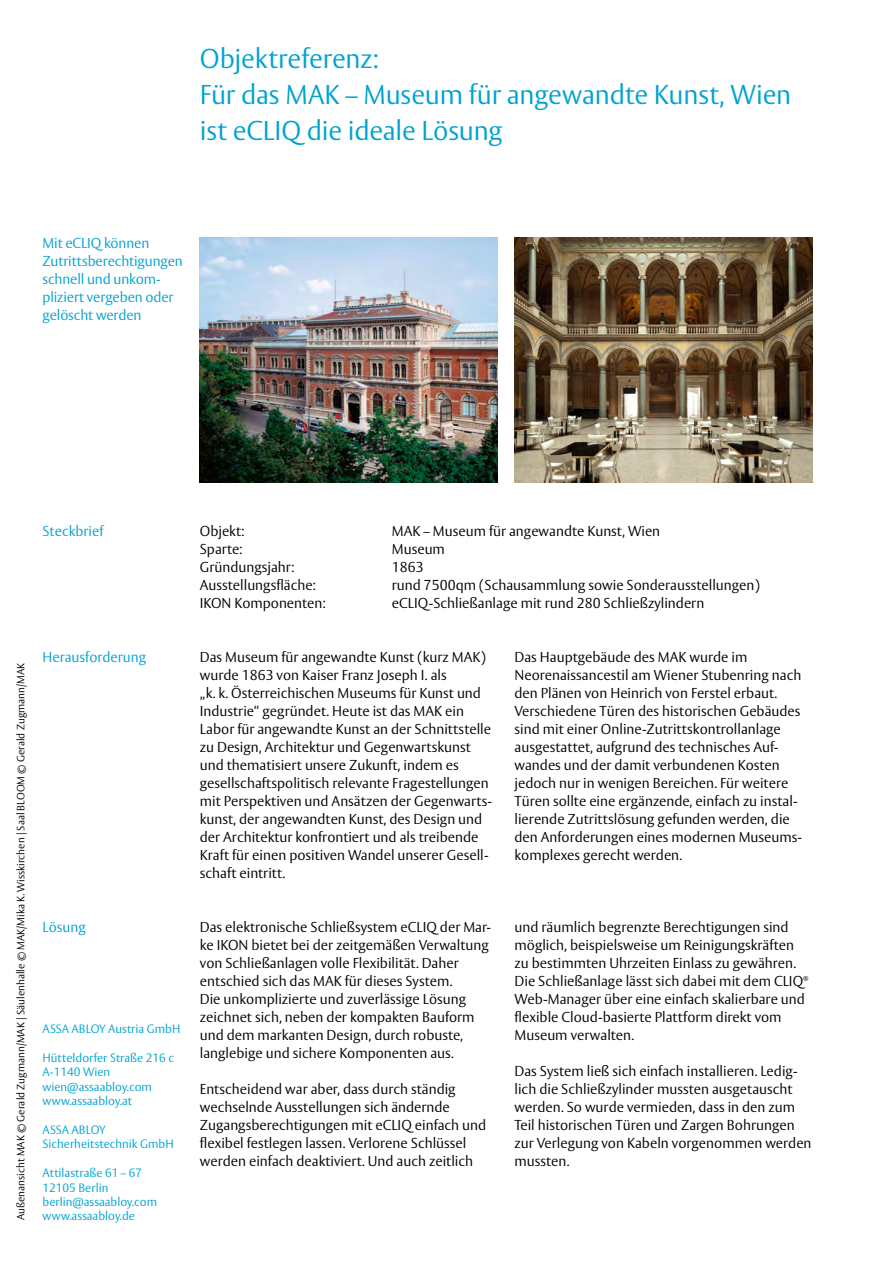
<style>
.page{position:relative;width:893px;height:1263px;background:#fff}
.page>*{position:absolute;margin:0;border:0;box-sizing:border-box;transform-origin:0 0}
._01_Headline_a4{font:300 27px/36px "ASSA Vesta";letter-spacing:-.01em;color:#00a3d1}
._03_body_a4{font:300 14.25px/18px "ASSA Vesta";color:#000}
._07_marginal_a4{font:300 14.25px/18px "ASSA Vesta";letter-spacing:-.01em;color:#00a3d1}
._07_marginal_a4-2{font:300 12px "ASSA Vesta";color:#00a3d1}
._03_body_a4-2{font:300 10.5px "ASSA Vesta";color:#000}
._03_body_a4-3{font:300 6.15px "ASSA Vesta";color:#000}
</style>
<div class="page">
<img style="left:200px;top:237px;width:297px;height:245px">
<img style="left:514px;top:237px;width:298px;height:245px">
<p class="_01_Headline_a4" style="left:200px;top:42px;width:593px">Objektreferenz:<br>Für das MAK – Museum für angewandte Kunst, Wien</p>
<p class="_01_Headline_a4" style="left:200px;top:114px;width:304px">ist eCLIQ die ideale Lösung</p>
<p class="_07_marginal_a4" style="left:43px;top:235px;width:142px">Mit eCLIQ können<br>Zutrittsberechtigungen schnell und unkom&shy;pliziert vergeben oder gelöscht werden</p>
<p class="_07_marginal_a4" style="left:43px;top:523px;width:62px">Steckbrief</p>
<p class="_03_body_a4-2" style="left:14px;top:1220px;width:559px;rotate:-90deg">Außenansicht MAK © Gerald Zugmann/MAK | Säulenhalle © MAK/Mika K. Wisskirchen | Saal BLOOM © Gerald Zugmann/MAK</p>
<p class="_07_marginal_a4" style="left:43px;top:649px;width:105px">Herausforderung</p>
<p class="_07_marginal_a4" style="left:43px;top:919px;width:45px">Lösung</p>
<p class="_07_marginal_a4-2" style="left:43px;top:1022px;width:139px">ASSA ABLOY Austria GmbH</p>
<p class="_07_marginal_a4-2" style="left:43px;top:1051px;width:133px">Hütteldorfer Straße 216 c</p>
<p class="_07_marginal_a4-2" style="left:43px;top:1065px;width:69px">A-1140 Wien</p>
<p class="_07_marginal_a4-2" style="left:43px;top:1079px;width:111px">wien@assaabloy.com</p>
<p class="_07_marginal_a4-2" style="left:43px;top:1094px;width:91px">www.assaabloy.at</p>
<p class="_07_marginal_a4-2" style="left:43px;top:1123px;width:65px">ASSA ABLOY</p>
<p class="_07_marginal_a4-2" style="left:43px;top:1137px;width:133px">Sicherheitstechnik GmbH</p>
<p class="_07_marginal_a4-2" style="left:43px;top:1166px;width:101px">Attilastraße 61 – 67</p>
<p class="_07_marginal_a4-2" style="left:43px;top:1180px;width:67px">12105 Berlin</p>
<p class="_07_marginal_a4-2" style="left:43px;top:1195px;width:116px">berlin@assaabloy.com</p>
<p class="_07_marginal_a4-2" style="left:43px;top:1209px;width:94px">www.assaabloy.de</p>
<p class="_03_body_a4" style="left:200px;top:523px;width:46px">Objekt:</p>
<p class="_03_body_a4" style="left:392px;top:523px;width:270px">MAK – Museum für angewandte Kunst, Wien</p>
<p class="_03_body_a4" style="left:200px;top:541px;width:44px">Sparte:</p>
<p class="_03_body_a4" style="left:392px;top:541px;width:55px">Museum</p>
<p class="_03_body_a4" style="left:200px;top:559px;width:96px">Gründungsjahr:</p>
<p class="_03_body_a4" style="left:392px;top:559px;width:33px">1863</p>
<p class="_03_body_a4" style="left:200px;top:577px;width:117px">Ausstellungsfläche:</p>
<p class="_03_body_a4" style="left:392px;top:577px;width:369px">rund 7500qm (Schausammlung sowie Sonderausstellungen)</p>
<p class="_03_body_a4" style="left:200px;top:595px;width:127px">IKON Komponenten:</p>
<p class="_03_body_a4" style="left:392px;top:595px;width:314px">eCLIQ-Schließanlage mit rund 280 Schließzylindern</p>
<p class="_03_body_a4" style="left:200px;top:649px;width:294px">Das Museum für angewandte Kunst (kurz MAK) wurde 1863 von Kaiser Franz Joseph I. als<br>„k. k. Österreichischen Museums für Kunst und Industrie“ gegründet. Heute ist das MAK ein Labor für angewandte Kunst an der Schnittstelle zu Design, Architektur und Gegenwartskunst und thematisiert unsere Zukunft, indem es gesellschaftspolitisch relevante Fragestellungen mit Perspektiven und Ansätzen der Gegenwarts&shy;kunst, der angewandten Kunst, des Design und der Architektur konfrontiert und als treibende Kraft für einen positiven Wandel unserer Gesell&shy;schaft eintritt.</p>
<p class="_03_body_a4" style="left:514px;top:649px;width:288px">Das Hauptgebäude des MAK wurde im Neorenaissancestil am Wiener Stubenring nach den Plänen von Heinrich von Ferstel erbaut.<br>Verschiedene Türen des historischen Gebäudes sind mit einer Online-Zutrittskontrollanlage ausgestattet, aufgrund des technisches Auf&shy;wandes und der damit verbundenen Kosten jedoch nur in wenigen Bereichen. Für weitere Türen sollte eine ergänzende, einfach zu instal&shy;lierende Zutrittslösung gefunden werden, die den Anforderungen eines modernen Museums&shy;komplexes gerecht werden.</p>
<p class="_03_body_a4" style="left:200px;top:919px;width:293px">Das elektronische Schließsystem eCLIQ der Mar&shy;ke IKON bietet bei der zeitgemäßen Verwaltung von Schließanlagen volle Flexibilität. Daher entschied sich das MAK für dieses System.<br>Die unkomplizierte und zuverlässige Lösung zeichnet sich, neben der kompakten Bauform und dem markanten Design, durch robuste, langlebige und sichere Komponenten aus.</p>
<p class="_03_body_a4" style="left:200px;top:1081px;width:288px">Entscheidend war aber, dass durch ständig wechselnde Ausstellungen sich ändernde Zugangsberechtigungen mit eCLIQ einfach und flexibel festlegen lassen. Verlorene Schlüssel werden einfach deaktiviert. Und auch zeitlich</p>
<p class="_03_body_a4" style="left:514px;top:919px;width:290px">und räumlich begrenzte Berechtigungen sind möglich, beispielsweise um Reinigungskräften zu bestimmten Uhrzeiten Einlass zu gewähren.<br>Die Schließanlage lässt sich dabei mit dem CLIQ</p>
<p class="_03_body_a4-3" style="left:803px;top:974px;width:7px">®</p>
<p class="_03_body_a4" style="left:514px;top:991px;width:292px">Web-Manager über eine einfach skalierbare und flexible Cloud-basierte Plattform direkt vom<br>Museum verwalten.</p>
<p class="_03_body_a4" style="left:514px;top:1063px;width:299px">Das System ließ sich einfach installieren. Ledig&shy;lich die Schließzylinder mussten ausgetauscht werden. So wurde vermieden, dass in den zum Teil historischen Türen und Zargen Bohrungen zur Verlegung von Kabeln vorgenommen werden mussten.</p>
</div>
